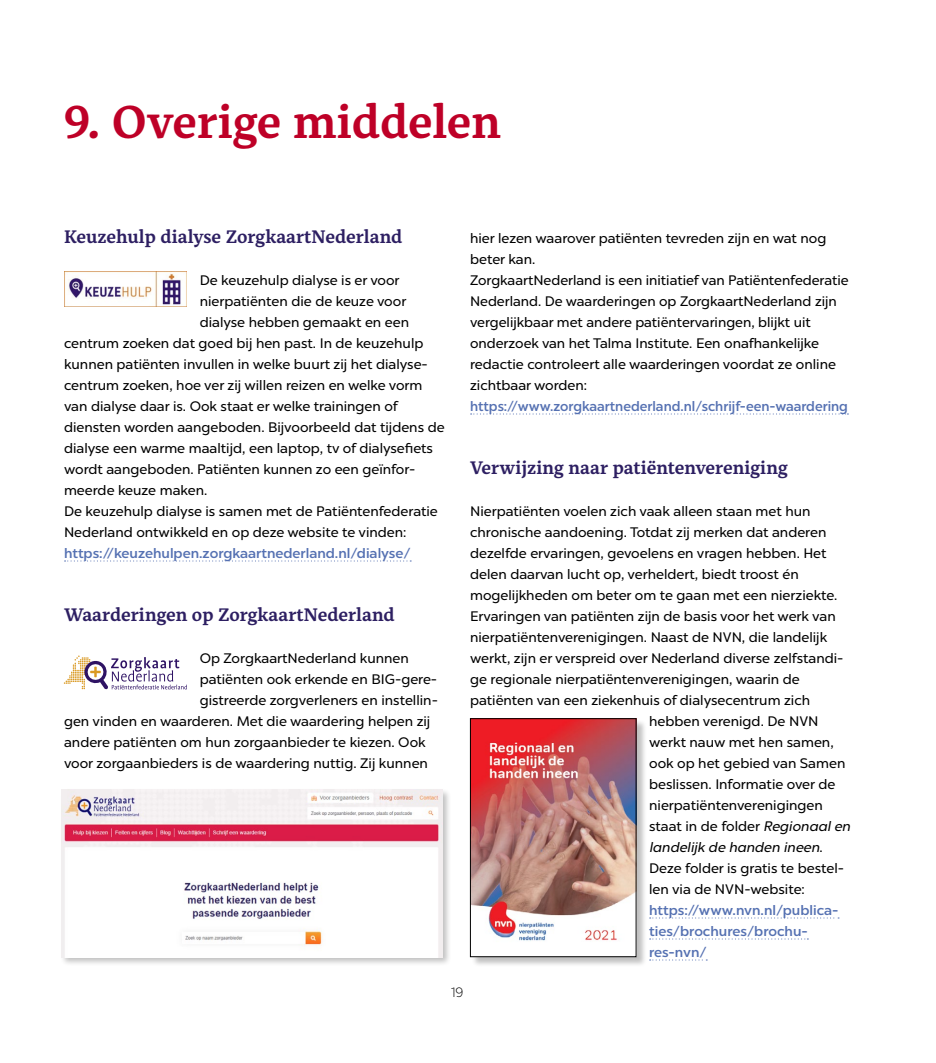
<style>
.page{position:relative;width:936px;height:1063px;background:#fff}
.page>*{position:absolute;margin:0;border:0;box-sizing:border-box;transform-origin:0 0}
.t1{font:700 45.75px "Alkes";letter-spacing:-.005em;color:#be0027}
.t2{font:700 18px "Alkes";color:#2d1f62}
.t3{font:13.8px/21px "Chronica Pro";color:#000}
.t4{font:500 13.8px/21px "Chronica Pro";color:#5571b2}
.t5{font:500 13.8px "Chronica Pro";color:#5571b2;scale:.96 1}
.t6{font:13.8px "Chronica Pro Regular It";color:#000}
.t7{font:300 13.5px "Chronica Pro";color:#000}
.s1{font-family:"Chronica Pro Regular It"}
.s2{font-family:"Chronica Pro"}
</style>
<div class="page">
<div style="left:60px;top:787px;width:392px;height:180px;background:#000;opacity:.25"></div>
<img style="left:62px;top:789px;width:380px;height:168px">
<div style="left:471px;top:719px;width:176px;height:249px;background:#000;opacity:.25"></div>
<img style="left:472px;top:720px;width:162px;height:235px">
<div style="left:470px;top:718px;width:166px;height:239px;border:1px solid #000"></div>
<svg style="left:65px;top:560px;width:346px;height:2px"></svg>
<img style="left:64px;top:271px;width:123px;height:35px">
<svg style="left:64px;top:656px;width:123px;height:33px"></svg>
<svg style="left:470px;top:413px;width:378px;height:2px"></svg>
<svg style="left:649px;top:917px;width:190px;height:2px"></svg>
<svg style="left:649px;top:938px;width:159px;height:2px"></svg>
<svg style="left:649px;top:959px;width:58px;height:2px"></svg>
<h1 class="t1" style="left:64px;top:92px;width:438px">9. Overige middelen</h1>
<h2 class="t2" style="left:64px;top:225px;width:340px">Keuzehulp dialyse ZorgkaartNederland</h2>
<p class="t3" style="left:200px;top:270px;width:201px">De keuzehulp dialyse is er voor</p>
<p class="t3" style="left:200px;top:291px;width:208px">nierpatiënten die de keuze voor</p>
<p class="t3" style="left:200px;top:312px;width:211px">dialyse hebben gemaakt en een</p>
<p class="t3" style="left:64px;top:333px;width:361px">centrum zoeken dat goed bij hen past. In de keuzehulp</p>
<p class="t3" style="left:64px;top:354px;width:365px">kunnen patiënten invullen in welke buurt zij het dialyse-</p>
<p class="t3" style="left:64px;top:375px;width:360px">centrum zoeken, hoe ver zij willen reizen en welke vorm</p>
<p class="t3" style="left:64px;top:396px;width:335px">van dialyse daar is. Ook staat er welke trainingen of</p>
<p class="t3" style="left:64px;top:417px;width:382px">diensten worden aangeboden. Bijvoorbeeld dat tijdens de</p>
<p class="t3" style="left:64px;top:438px;width:370px">dialyse een warme maaltijd, een laptop, tv of dialysefiets</p>
<p class="t3" style="left:64px;top:459px;width:353px">wordt aangeboden. Patiënten kunnen zo een geïnfor-</p>
<p class="t3" style="left:64px;top:480px;width:143px">meerde keuze maken.</p>
<p class="t3" style="left:64px;top:501px;width:375px">De keuzehulp dialyse is samen met de Patiëntenfederatie</p>
<p class="t3" style="left:64px;top:522px;width:344px">Nederland ontwikkeld en op deze website te vinden:</p>
<p class="t4" style="left:64px;top:543px;width:348px">https://keuzehulpen.zorgkaartnederland.nl/dialyse/</p>
<h2 class="t2" style="left:64px;top:603px;width:332px">Waarderingen op ZorgkaartNederland</h2>
<p class="t3" style="left:200px;top:648px;width:211px">Op ZorgkaartNederland kunnen</p>
<p class="t3" style="left:200px;top:669px;width:239px">patiënten ook erkende en BIG-gere-</p>
<p class="t3" style="left:200px;top:690px;width:240px">gistreerde zorgverleners en instellin-</p>
<p class="t3" style="left:64px;top:711px;width:368px">gen vinden en waarderen. Met die waardering helpen zij</p>
<p class="t3" style="left:64px;top:732px;width:363px">andere patiënten om hun zorgaanbieder te kiezen. Ook</p>
<p class="t3" style="left:64px;top:753px;width:365px">voor zorgaanbieders is de waardering nuttig. Zij kunnen</p>
<p class="t3" style="left:470px;top:228px;width:380px">hier lezen waarover patiënten tevreden zijn en wat nog beter kan.<br>ZorgkaartNederland is een initiatief van Patiëntenfederatie Nederland. De waarderingen op ZorgkaartNederland zijn vergelijkbaar met andere patiëntervaringen, blijkt uit onderzoek van het Talma Institute. Een onafhankelijke redactie controleert alle waarderingen voordat ze online zichtbaar worden:</p>
<p class="t5" style="left:470px;top:398px;width:395px">https://www.zorgkaartnederland.nl/schrijf-een-waardering</p>
<h2 class="t2" style="left:470px;top:456px;width:319px">Verwijzing naar patiëntenvereniging</h2>
<p class="t3" style="left:470px;top:501px;width:342px">Nierpatiënten voelen zich vaak alleen staan met hun</p>
<p class="t3" style="left:470px;top:522px;width:358px">chronische aandoening. Totdat zij merken dat anderen</p>
<p class="t3" style="left:470px;top:543px;width:358px">dezelfde ervaringen, gevoelens en vragen hebben. Het</p>
<p class="t3" style="left:470px;top:564px;width:330px">delen daarvan lucht op, verheldert, biedt troost én</p>
<p class="t3" style="left:470px;top:585px;width:367px">mogelijkheden om beter om te gaan met een nierziekte.</p>
<p class="t3" style="left:470px;top:606px;width:367px">Ervaringen van patiënten zijn de basis voor het werk van</p>
<p class="t3" style="left:470px;top:627px;width:358px">nierpatiëntenverenigingen. Naast de NVN, die landelijk</p>
<p class="t3" style="left:470px;top:648px;width:375px">werkt, zijn er verspreid over Nederland diverse zelfstandi-</p>
<p class="t3" style="left:470px;top:669px;width:331px">ge regionale nierpatiëntenverenigingen, waarin de</p>
<p class="t3" style="left:470px;top:690px;width:341px">patiënten van een ziekenhuis of dialysecentrum zich</p>
<p class="t3" style="left:649px;top:711px;width:171px">hebben verenigd. De NVN</p>
<p class="t3" style="left:649px;top:732px;width:186px">werkt nauw met hen samen,</p>
<p class="t3" style="left:649px;top:753px;width:198px">ook op het gebied van Samen</p>
<p class="t3" style="left:649px;top:774px;width:188px">beslissen. Informatie over de</p>
<p class="t3" style="left:649px;top:795px;width:175px">nierpatiëntenverenigingen</p>
<p class="t3" style="left:649px;top:816px;width:203px">staat in de folder <span class="s1">Regionaal en</span></p>
<p class="t6" style="left:649px;top:839px;width:173px">landelijk de handen ineen<span class="s2">.</span></p>
<p class="t3" style="left:649px;top:858px;width:196px">Deze folder is gratis te bestel&shy;len via de NVN-website:</p>
<p class="t4" style="left:649px;top:900px;width:191px">https://www.nvn.nl/publica&shy;ties/brochures/brochu&shy;res-nvn/</p>
<p class="t7" style="left:451px;top:984px;width:14px">19</p>
</div>
